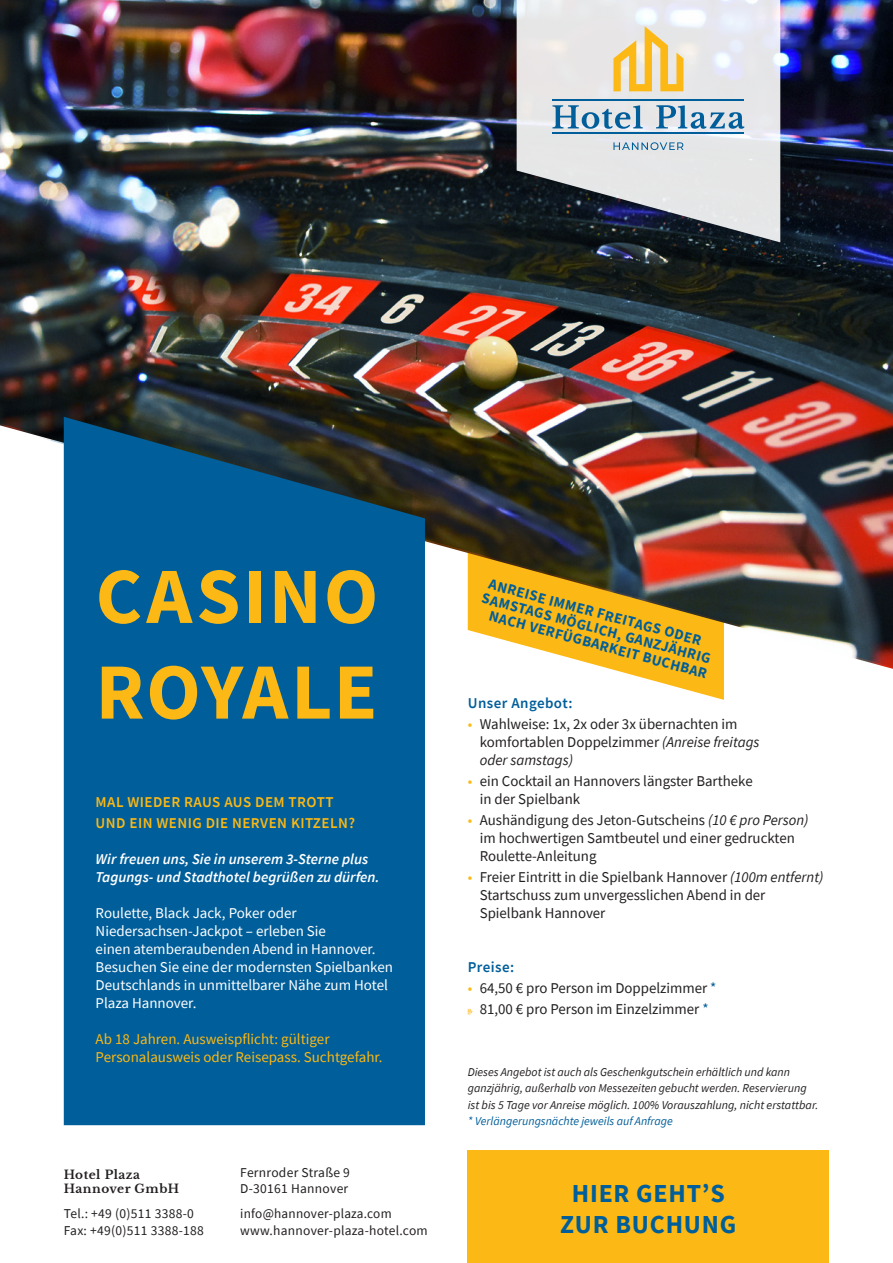
<style>
.page{position:relative;width:893px;height:1263px;background:#fff}
.page>*{position:absolute;margin:0;border:0;box-sizing:border-box;transform-origin:0 0}
.t1{font:700 79.65px/95.7px "Source Sans Pro";letter-spacing:.025em;color:#fcb814}
.t2{font:700 25.95px/31px "Source Sans Pro";letter-spacing:.03em;color:#005e9a;text-align:center}
.t3{font:15px/18px "Source Sans Pro";color:#231f20}
.t4{font:15px/18px "Source Sans Pro";color:#fff}
.t5{font:italic 600 15px/18px "Source Sans Pro";color:#fff}
.t6{font:15px/18px "Source Sans Pro";color:#fcb814}
.t7{font:600 15px/21px "Source Sans Pro";letter-spacing:.03em;color:#fcb814}
.t8{font:600 15px "Source Sans Pro";letter-spacing:.03em;color:#005e9a}
.t9{font:700 14.85px "Source Sans Pro";color:#005e9a}
.t10{font:13.5px/16.2px "Source Sans Pro";letter-spacing:.02em;color:#231f20}
.t11{font:italic 12px/16.5px "Source Sans Pro";color:#231f20}
.t12{font:italic 12px "Source Sans Pro";color:#005e9a}
.t13{font:700 12px/14.4px "Libre Baskerville";letter-spacing:.04em;color:#231f20}
.s1{color:#fcb814}
.s2{font-style:italic}
.s3{color:#005e9a}
</style>
<div class="page">
<svg style="left:633px;top:675px;width:91px;height:25px"></svg>
<img style="left:0;top:0;width:893px;height:675px">
<div style="left:31px;top:377px;width:401px;height:234px;background:#231f20;opacity:.75"></div>
<svg style="left:51px;top:395px;width:361px;height:197px"></svg>
<svg style="left:517px;top:0;width:263px;height:242px;background:#c2c3c7"></svg>
<svg style="left:64px;top:417px;width:361px;height:708px;background:#025a91"></svg>
<div style="left:468px;top:1150px;width:361px;height:113px;background:#fcb814"></div>
<svg style="left:468px;top:1009px;width:5px;height:5px"></svg>
<svg style="left:613px;top:142px;width:70px;height:8px"></svg>
<svg style="left:613px;top:26px;width:70px;height:65px;background:#f1d38d"></svg>
<svg style="left:552px;top:105px;width:192px;height:24px;background:#9fbcd1"></svg>
<hr style="left:552px;top:99px;width:192px;height:2px;background:#005e9a">
<hr style="left:552px;top:132px;width:192px;height:2px;background:#005e9a">
<h1 class="t1" style="left:96px;top:547px;width:284px">CASINO<br>ROYALE</h1>
<p class="t7" style="left:96px;top:791px;width:261px">MAL WIEDER RAUS AUS DEM TROTT<br>UND EIN WENIG DIE NERVEN KITZELN?</p>
<p class="t5" style="left:96px;top:850px;width:285px">Wir freuen uns, Sie in unserem 3-Sterne plus<br>Tagungs- und Stadthotel begrüßen zu dürfen.</p>
<p class="t4" style="left:96px;top:904px;width:299px">Roulette, Black Jack, Poker oder Niedersachsen-Jackpot – erleben Sie<br>einen atemberaubenden Abend in Hannover.<br>Besuchen Sie eine der modernsten Spielbanken Deutschlands in unmittelbarer Nähe zum Hotel Plaza Hannover.</p>
<p class="t6" style="left:96px;top:1030px;width:288px">Ab 18 Jahren. Ausweispflicht: gültiger<br>Personalausweis oder Reisepass. Suchtgefahr.</p>
<p class="t13" style="left:64px;top:1167px;width:117px">Hotel Plaza<br>Hannover GmbH</p>
<p class="t10" style="left:240px;top:1164px;width:111px">Fernroder Straße 9<br>D-30161 Hannover</p>
<p class="t10" style="left:64px;top:1206px;width:142px">Tel.: +49 (0)511 3388-0<br>Fax: +49(0)511 3388-188</p>
<p class="t10" style="left:240px;top:1206px;width:189px">info@hannover-plaza.com www.hannover-plaza-hotel.com</p>
<p class="t9" style="left:492px;top:574px;width:221px;rotate:15deg">ANREISE IMMER FREITAGS ODER</p>
<p class="t9" style="left:485px;top:588px;width:238px;rotate:15deg">SAMSTAGS MÖGLICH, GANZJÄHRIG</p>
<p class="t9" style="left:492px;top:605px;width:227px;rotate:15deg">NACH VERFÜGBARKEIT BUCHBAR</p>
<p class="t8" style="left:468px;top:693px;width:106px">Unser Angebot:</p>
<p class="t3" style="left:480px;top:715px;width:281px;text-indent:-12px"><span class="s1">•</span> Wahlweise: 1x, 2x oder 3x übernachten im komfortablen Doppelzimmer <span class="s2">(Anreise freitags oder samstags)</span></p>
<p class="t3" style="left:480px;top:772px;width:274px;text-indent:-12px"><span class="s1">•</span> ein Cocktail an Hannovers längster Bartheke in der Spielbank</p>
<p class="t3" style="left:480px;top:811px;width:330px;text-indent:-12px"><span class="s1">•</span> Aushändigung des Jeton-Gutscheins <span class="s2">(10 € pro Person) </span>im hochwertigen Samtbeutel und einer gedruckten<br>Roulette-Anleitung</p>
<p class="t3" style="left:480px;top:868px;width:345px;text-indent:-12px"><span class="s1">•</span> Freier Eintritt in die Spielbank Hannover <span class="s2">(100m entfernt)<br></span>Startschuss zum unvergesslichen Abend in der<br>Spielbank Hannover</p>
<p class="t8" style="left:468px;top:957px;width:48px">Preise:</p>
<p class="t3" style="left:468px;top:978px;width:250px;line-height:21px;text-align:center"><span class="s1">•</span> 64,50 € pro Person im Doppelzimmer <span class="s3">*<br></span>81,00 € pro Person im Einzelzimmer <span class="s3">*</span></p>
<p class="t11" style="left:468px;top:1063px;width:352px">Dieses Angebot ist auch als Geschenkgutschein erhältlich und kann ganzjährig, außerhalb von Messezeiten gebucht werden. Reservierung ist bis 5 Tage vor Anreise möglich. 100% Vorauszahlung, nicht erstattbar.</p>
<p class="t12" style="left:468px;top:1113px;width:207px">* Verlängerungsnächte jeweils auf Anfrage</p>
<h2 class="t2" style="left:560px;top:1177px;width:178px">HIER GEHT’S<br>ZUR BUCHUNG</h2>
</div>
